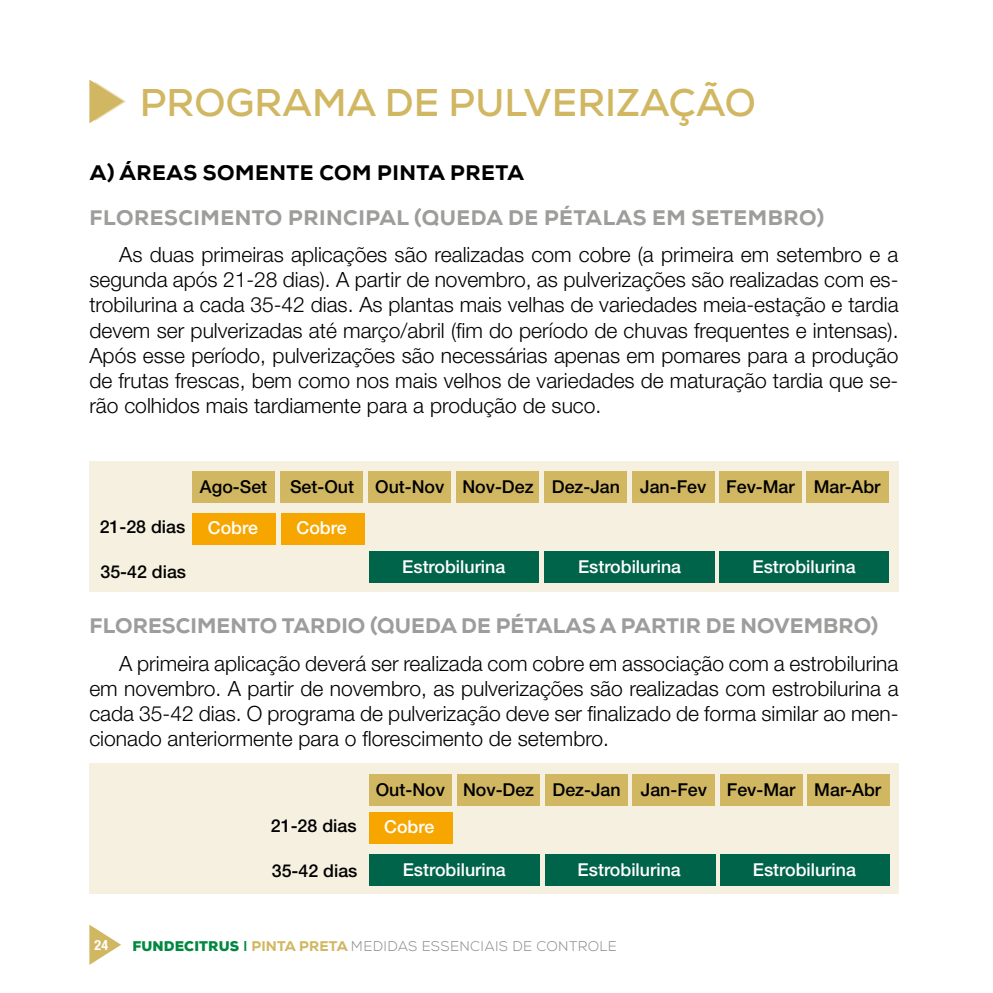
<style>
.page{position:relative;width:993px;height:993px;background:#fff}
.page>*{position:absolute;margin:0;border:0;box-sizing:border-box;transform-origin:0 0}
.t1{font:700 38.5px "Nexa";letter-spacing:.005em;color:#d1b762}
.t2{font:300 21px/25.2px "Helvetica Neue LT Std";color:#000;text-align:justify}
.t3{font:800 21px "Nexa";letter-spacing:.005em;color:#9d9d9c}
.t4{font:800 21px "Nexa";letter-spacing:.025em;color:#9d9d9c}
.t5{font:800 21px "Nexa";letter-spacing:.025em;color:#000}
.t6{font:500 17.85px "Helvetica Neue LT Std";color:#000}
.t7{font:500 17.85px "Helvetica Neue LT Std";color:#fff}
.t8{font:300 14px "Nexa";letter-spacing:.025em;color:#878787}
.t9{font:700 condensed 14px "Helvetica Neue LT Std";color:#fff}
.s1{font-weight:900;color:#008840}
.s2{font-family:"Helvetica Neue LT Std";font-weight:500;color:#008840}
.s3{font-weight:800;color:#d1b762}
</style>
<div class="page">
<svg style="left:89px;top:924px;width:32px;height:40px"></svg>
<div style="left:89px;top:763px;width:809px;height:130px;background:#f5f0e0"></div>
<div style="left:89px;top:461px;width:809px;height:130px;background:#f5f0e0"></div>
<svg style="left:89px;top:79px;width:37px;height:44px"></svg>
<div style="left:192px;top:471px;width:83px;height:32px;background:#d1b762"></div>
<div style="left:192px;top:513px;width:84px;height:32px;background:#f7a600"></div>
<div style="left:280px;top:471px;width:83px;height:32px;background:#d1b762"></div>
<div style="left:281px;top:513px;width:83px;height:31px;background:#f7a600"></div>
<div style="left:368px;top:471px;width:83px;height:32px;background:#d1b762"></div>
<div style="left:369px;top:774px;width:83px;height:31px;background:#d1b762"></div>
<div style="left:369px;top:551px;width:169px;height:32px;background:#00644a"></div>
<div style="left:544px;top:551px;width:170px;height:32px;background:#00644a"></div>
<div style="left:719px;top:551px;width:169px;height:32px;background:#00644a"></div>
<div style="left:369px;top:853px;width:170px;height:32px;background:#00644a"></div>
<div style="left:719px;top:853px;width:170px;height:32px;background:#00644a"></div>
<div style="left:545px;top:853px;width:169px;height:32px;background:#00644a"></div>
<div style="left:456px;top:471px;width:83px;height:32px;background:#d1b762"></div>
<div style="left:457px;top:774px;width:82px;height:31px;background:#d1b762"></div>
<div style="left:544px;top:471px;width:82px;height:32px;background:#d1b762"></div>
<div style="left:544px;top:774px;width:83px;height:31px;background:#d1b762"></div>
<div style="left:631px;top:471px;width:83px;height:32px;background:#d1b762"></div>
<div style="left:632px;top:774px;width:83px;height:31px;background:#d1b762"></div>
<div style="left:718px;top:471px;width:83px;height:32px;background:#d1b762"></div>
<div style="left:719px;top:774px;width:83px;height:31px;background:#d1b762"></div>
<div style="left:805px;top:471px;width:83px;height:32px;background:#d1b762"></div>
<div style="left:806px;top:774px;width:83px;height:31px;background:#d1b762"></div>
<div style="left:369px;top:812px;width:83px;height:31px;background:#f7a600"></div>
<h1 class="t1" style="left:140px;top:78px;width:617px">PROGRAMA DE PULVERIZAÇÃO</h1>
<p class="t5" style="left:90px;top:160px;width:436px">A) ÁREAS SOMENTE COM PINTA PRETA</p>
<p class="t4" style="left:89px;top:204px;width:736px">FLORESCIMENTO PRINCIPAL (QUEDA DE PÉTALAS EM SETEMBRO)</p>
<p class="t2" style="left:89px;top:241px;width:810px;text-indent:30px">As duas primeiras aplicações são realizadas com cobre (a primeira em setembro e a segunda após 21-28 dias). A partir de novembro, as pulverizações são realizadas com es&shy;trobilurina a cada 35-42 dias. As plantas mais velhas de variedades meia-estação e tardia devem ser pulverizadas até março/abril (fim do período de chuvas frequentes e intensas).<br>Após esse período, pulverizações são necessárias apenas em pomares para a produção de frutas frescas, bem como nos mais velhos de variedades de maturação tardia que se&shy;rão colhidos mais tardiamente para a produção de suco.</p>
<p class="t6" style="left:100px;top:515px;width:87px">21-28 dias</p>
<p class="t6" style="left:100px;top:560px;width:87px">35-42 dias</p>
<p class="t6" style="left:200px;top:476px;width:69px">Ago-Set</p>
<p class="t7" style="left:208px;top:516px;width:52px">Cobre</p>
<p class="t6" style="left:290px;top:475px;width:65px">Set-Out</p>
<p class="t7" style="left:296px;top:516px;width:52px">Cobre</p>
<p class="t6" style="left:375px;top:475px;width:71px">Out-Nov</p>
<p class="t6" style="left:462px;top:475px;width:73px">Nov-Dez</p>
<p class="t6" style="left:551px;top:476px;width:70px">Dez-Jan</p>
<p class="t6" style="left:640px;top:475px;width:68px">Jan-Fev</p>
<p class="t6" style="left:726px;top:475px;width:70px">Fev-Mar</p>
<p class="t6" style="left:813px;top:475px;width:68px">Mar-Abr</p>
<p class="t7" style="left:402px;top:555px;width:105px">Estrobilurina</p>
<p class="t7" style="left:578px;top:555px;width:105px">Estrobilurina</p>
<p class="t7" style="left:752px;top:555px;width:105px">Estrobilurina</p>
<p class="t3" style="left:89px;top:612px;width:790px">FLORESCIMENTO TARDIO (QUEDA DE PÉTALAS A PARTIR DE NOVEMBRO)</p>
<p class="t2" style="left:89px;top:649px;width:810px;text-indent:30px">A primeira aplicação deverá ser realizada com cobre em associação com a estrobilurina em novembro. A partir de novembro, as pulverizações são realizadas com estrobilurina a cada 35-42 dias. O programa de pulverização deve ser finalizado de forma similar ao men&shy;cionado anteriormente para o florescimento de setembro.</p>
<p class="t6" style="left:271px;top:814px;width:87px">21-28 dias</p>
<p class="t6" style="left:272px;top:859px;width:87px">35-42 dias</p>
<p class="t6" style="left:375px;top:778px;width:71px">Out-Nov</p>
<p class="t7" style="left:384px;top:815px;width:52px">Cobre</p>
<p class="t6" style="left:463px;top:778px;width:73px">Nov-Dez</p>
<p class="t6" style="left:552px;top:778px;width:70px">Dez-Jan</p>
<p class="t6" style="left:640px;top:778px;width:68px">Jan-Fev</p>
<p class="t6" style="left:726px;top:778px;width:70px">Fev-Mar</p>
<p class="t6" style="left:814px;top:778px;width:68px">Mar-Abr</p>
<p class="t7" style="left:402px;top:858px;width:105px">Estrobilurina</p>
<p class="t7" style="left:577px;top:858px;width:105px">Estrobilurina</p>
<p class="t7" style="left:752px;top:858px;width:105px">Estrobilurina</p>
<p class="t9" style="left:94px;top:936px;width:15px">24</p>
<p class="t8" style="left:132px;top:937px;width:486px"><span class="s1">FUNDECITRUS</span> <span class="s2">I</span> <span class="s3">PINTA PRETA</span> MEDIDAS ESSENCIAIS DE CONTROLE</p>
</div>
